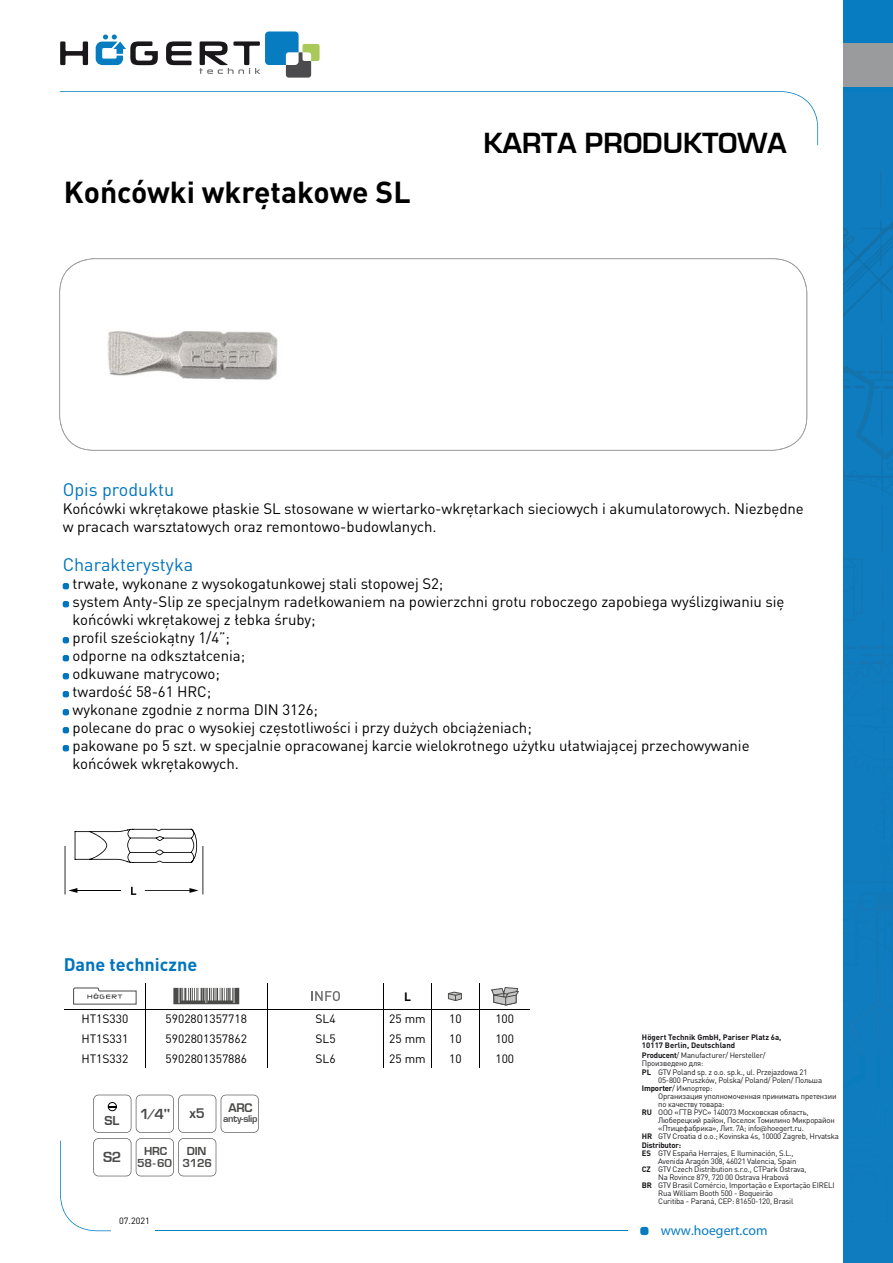
<style>
.page{position:relative;width:893px;height:1263px;background:#fff}
.page>*{position:absolute;margin:0;border:0;box-sizing:border-box;transform-origin:0 0}
.t1{font:700 30px "DIN Pro";color:#000}
.t2{font:700 27px "Euromode";color:#000}
.t3{font:18px "DIN Pro";color:#0074bc}
.t4{font:700 18px "DIN Pro";color:#0074bc}
.t5{font:15px/18px "DIN Pro";letter-spacing:-.005em;color:#000}
.t6{font:13.8px "Myriad Pro";color:#087cc1}
.t7{font:700 13.65px "Euromode";color:#4a4a49}
.t8{font:700 13.5px "Euromode";color:#4a4a49}
.t9{font:700 12.9px "Euromode";color:#4a4a49}
.t10{font:700 12.15px "Euromode";color:#4a4a49}
.t11{font:12px "DIN Pro";color:#000}
.t12{font:700 12px "DIN Pro";color:#000}
.t13{font:700 11.55px "Euromode";color:#4a4a49}
.t14{font:700 10.8px/12.1px "Euromode";letter-spacing:-.025em;color:#4a4a49;text-align:center}
.t15{font:700 10.8px/12.1px "Euromode";letter-spacing:-.025em;color:#4a4a49;text-align:center}
.t16{font:700 9px "Euromode";letter-spacing:-.025em;color:#4a4a49}
.t17{font:9px "DIN Pro";color:#000}
.t18{font:7.8px "DIN Pro";letter-spacing:-.025em;color:#1a171b}
.t19{font:700 7.8px/8.1px "DIN Pro";color:#1a171b}
.t20{font:700 7.8px "DIN Pro";letter-spacing:-.025em;color:#1a171b}
.s1{font-size:11.7px}
.s2{font-weight:700}
.s3{font-family:"Merel"}
</style>
<div class="page">
<svg style="left:60px;top:41px;width:28px;height:24px"></svg>
<svg style="left:166px;top:41px;width:26px;height:24px"></svg>
<svg style="left:96px;top:35px;width:62px;height:30px"></svg>
<svg style="left:199px;top:31px;width:121px;height:47px"></svg>
<div style="left:640px;top:1227px;width:8px;height:8px;background:#087cc1;border-radius:3px"></div>
<svg style="left:60px;top:91px;width:758px;height:54px"></svg>
<hr style="left:155px;top:1230px;width:473px;height:1px;background:#087cc1">
<div style="left:843px;top:0;width:50px;height:1263px;background:#087cc1"></div>
<img style="left:880px;top:220px;width:13px;height:9px">
<img style="left:843px;top:279px;width:49px;height:43px">
<img style="left:881px;top:229px;width:12px;height:50px">
<img style="left:880px;top:171px;width:1px;height:37px">
<img style="left:843px;top:221px;width:38px;height:74px">
<svg style="left:843px;top:334px;width:50px;height:576px"></svg>
<img style="left:843px;top:910px;width:50px;height:211px">
<img style="left:860px;top:646px;width:33px;height:51px">
<div style="left:843px;top:44px;width:50px;height:43px;background:#9a9b9d"></div>
<svg style="left:59px;top:258px;width:748px;height:193px"></svg>
<svg style="left:63px;top:583px;width:6px;height:6px"></svg>
<svg style="left:63px;top:601px;width:6px;height:6px"></svg>
<svg style="left:63px;top:637px;width:6px;height:6px"></svg>
<svg style="left:63px;top:655px;width:6px;height:6px"></svg>
<svg style="left:63px;top:673px;width:6px;height:6px"></svg>
<svg style="left:63px;top:691px;width:6px;height:6px"></svg>
<svg style="left:63px;top:709px;width:6px;height:6px"></svg>
<svg style="left:63px;top:727px;width:6px;height:6px"></svg>
<svg style="left:63px;top:745px;width:6px;height:6px"></svg>
<hr style="left:384px;top:1009px;width:47px;height:1px;background:#000">
<hr style="left:431px;top:1009px;width:48px;height:1px;background:#000">
<hr style="left:479px;top:1009px;width:51px;height:1px;background:#000">
<svg style="left:267px;top:983px;width:1px;height:85px"></svg>
<svg style="left:479px;top:983px;width:1px;height:85px"></svg>
<hr style="left:267px;top:1009px;width:117px;height:1px;background:#000">
<hr style="left:65px;top:1009px;width:80px;height:1px;background:#000">
<hr style="left:145px;top:1009px;width:122px;height:1px;background:#000">
<svg style="left:145px;top:983px;width:1px;height:85px"></svg>
<svg style="left:383px;top:983px;width:1px;height:85px"></svg>
<svg style="left:431px;top:983px;width:1px;height:85px"></svg>
<svg style="left:73px;top:987px;width:64px;height:17px"></svg>
<svg style="left:173px;top:988px;width:66px;height:16px"></svg>
<svg style="left:311px;top:991px;width:29px;height:10px"></svg>
<svg style="left:448px;top:991px;width:14px;height:10px"></svg>
<svg style="left:491px;top:987px;width:28px;height:18px"></svg>
<svg style="left:60px;top:1095px;width:199px;height:136px"></svg>
<img style="left:74px;top:308px;width:238px;height:91px">
<svg style="left:75px;top:829px;width:122px;height:34px"></svg>
<hr style="left:65px;top:846px;width:1px;height:48px;background:#000">
<hr style="left:202px;top:846px;width:1px;height:48px;background:#000">
<hr style="left:145px;top:890px;width:46px;height:1px;background:#000">
<svg style="left:189px;top:888px;width:9px;height:5px"></svg>
<hr style="left:76px;top:890px;width:45px;height:1px;background:#000">
<svg style="left:68px;top:888px;width:9px;height:5px"></svg>
<svg style="left:131px;top:887px;width:5px;height:8px"></svg>
<h1 class="t1" style="left:64px;top:172px;width:348px">Końcówki wkrętakowe SL</h1>
<h2 class="t2" style="left:484px;top:126px;width:305px">KARTA PRODUKTOWA</h2>
<h3 class="t3" style="left:63px;top:477px;width:113px">Opis produktu</h3>
<h3 class="t5" style="left:63px;top:499px;width:743px">Końcówki wkrętakowe płaskie SL stosowane w wiertarko-wkrętarkach sieciowych i akumulatorowych. Niezbędne w pracach warsztatowych oraz remontowo-budowlanych.</h3>
<h3 class="t3" style="left:63px;top:553px;width:132px">Charakterystyka</h3>
<p class="t5" style="left:73px;top:574px;width:713px">trwałe, wykonane z wysokogatunkowej stali stopowej S2;<br>system Anty-Slip ze specjalnym radełkowaniem na powierzchni grotu roboczego zapobiega wyślizgiwaniu się końcówki wkrętakowej z łebka śruby;<br>profil sześciokątny 1/4”;<br>odporne na odkształcenia;<br>odkuwane matrycowo;<br>twardość 58-61 HRC;<br>wykonane zgodnie z norma DIN 3126;<br>polecane do prac o wysokiej częstotliwości i przy dużych obciążeniach;<br>pakowane po 5 szt. w specjalnie opracowanej karcie wielokrotnego użytku ułatwiającej przechowywanie końcówek wkrętakowych.</p>
<h3 class="t4" style="left:64px;top:952px;width:135px">Dane techniczne</h3>
<h3 class="t12" style="left:404px;top:988px;width:8px">L</h3>
<h3 class="t11" style="left:81px;top:1011px;width:49px">HT1S330</h3>
<h3 class="t11" style="left:166px;top:1011px;width:83px">5902801357718</h3>
<h3 class="t11" style="left:315px;top:1011px;width:22px">SL4</h3>
<h3 class="t11" style="left:389px;top:1011px;width:38px">25 mm</h3>
<h3 class="t11" style="left:449px;top:1011px;width:14px">10</h3>
<h3 class="t11" style="left:495px;top:1011px;width:20px">100</h3>
<h3 class="t11" style="left:81px;top:1031px;width:49px">HT1S331</h3>
<h3 class="t11" style="left:166px;top:1031px;width:83px">5902801357862</h3>
<h3 class="t11" style="left:315px;top:1031px;width:22px">SL5</h3>
<h3 class="t11" style="left:389px;top:1031px;width:38px">25 mm</h3>
<h3 class="t11" style="left:449px;top:1031px;width:14px">10</h3>
<h3 class="t11" style="left:495px;top:1031px;width:20px">100</h3>
<h3 class="t11" style="left:81px;top:1050px;width:49px">HT1S332</h3>
<h3 class="t11" style="left:166px;top:1050px;width:83px">5902801357886</h3>
<h3 class="t11" style="left:315px;top:1050px;width:22px">SL6</h3>
<h3 class="t11" style="left:389px;top:1050px;width:38px">25 mm</h3>
<h3 class="t11" style="left:449px;top:1050px;width:14px">10</h3>
<h3 class="t11" style="left:495px;top:1050px;width:20px">100</h3>
<h3 class="t10" style="left:104px;top:1113px;width:16px">SL</h3>
<h3 class="t8" style="left:140px;top:1106px;width:32px">1<span class="s1">/</span>4"</h3>
<h3 class="t9" style="left:190px;top:1105px;width:17px">x5</h3>
<h3 class="t7" style="left:103px;top:1148px;width:20px">S2</h3>
<h3 class="t14" style="left:137px;top:1145px;width:36px">HRC<br>58-60</h3>
<h3 class="t15" style="left:183px;top:1145px;width:31px">DIN<br>3126</h3>
<h3 class="t13" style="left:229px;top:1101px;width:26px">ARC</h3>
<p class="t16" style="left:223px;top:1113px;width:36px">anty-slip</p>
<p class="t17" style="left:119px;top:1214px;width:32px">07.2021</p>
<p class="t19" style="left:642px;top:1033px;width:141px">Högert Technik GmbH, Pariser Platz 6a,<br>10117 Berlin, Deutschland</p>
<p class="t18" style="left:642px;top:1050px;width:125px"><span class="s2">Producent</span>/ Manufacturer/ Hersteller/</p>
<p class="t18" style="left:642px;top:1058px;width:63px">Произведено для:</p>
<p class="t18" style="left:642px;top:1066px;width:167px"><span class="s2">PL</span> GTV Poland sp. z o.o. sp.k., ul. Przejazdowa 21</p>
<p class="t18" style="left:658px;top:1074px;width:165px">05-800 Pruszków, Polska/ Poland/ Polen/ Польша</p>
<p class="t18" style="left:642px;top:1083px;width:72px"><span class="s2">Importer</span>/ Импортер:</p>
<p class="t18" style="left:658px;top:1091px;width:180px">Организация уполномоченная принимать претензии</p>
<p class="t18" style="left:658px;top:1099px;width:68px">по качеству товара:</p>
<p class="t18" style="left:642px;top:1107px;width:168px"><span class="s2">RU</span> ООО «ГТВ РУС» 140073 Московская область,</p>
<p class="t18" style="left:658px;top:1115px;width:178px">Люберецкий район, Поселок Томилино Микрорайон</p>
<p class="t18" style="left:658px;top:1123px;width:147px">«Птицефабрика», Лит. 7А; info<span class="s3">@</span>hoegert.ru.</p>
<p class="t18" style="left:642px;top:1131px;width:199px"><span class="s2">HR</span> GTV Croatia d o.o.; Kovinska 4s, 10000 Zagreb, Hrvatska</p>
<p class="t20" style="left:642px;top:1139px;width:41px">Distributor:</p>
<p class="t18" style="left:642px;top:1147px;width:153px"><span class="s2">ES</span> GTV España Herrajes, E Iluminación, S.L.,</p>
<p class="t18" style="left:658px;top:1156px;width:140px">Avenida Aragón 308, 46021 Valencia, Spain</p>
<p class="t18" style="left:642px;top:1164px;width:166px"><span class="s2">CZ</span> GTV Czech Distribution s.r.o., CTPark Ostrava,</p>
<p class="t18" style="left:658px;top:1172px;width:132px">Na Rovince 879, 720 00 Ostrava Hrabová</p>
<p class="t18" style="left:642px;top:1180px;width:194px"><span class="s2">BR</span> GTV Brasil Comércio, Importação e Exportação EIRELI</p>
<p class="t18" style="left:658px;top:1188px;width:116px">Rua William Booth 500 - Boqueirão</p>
<p class="t18" style="left:658px;top:1196px;width:137px">Curitiba - Paraná, CEP: 81650-120, Brasil</p>
<h3 class="t6" style="left:661px;top:1222px;width:108px">www.hoegert.com</h3>
</div>
